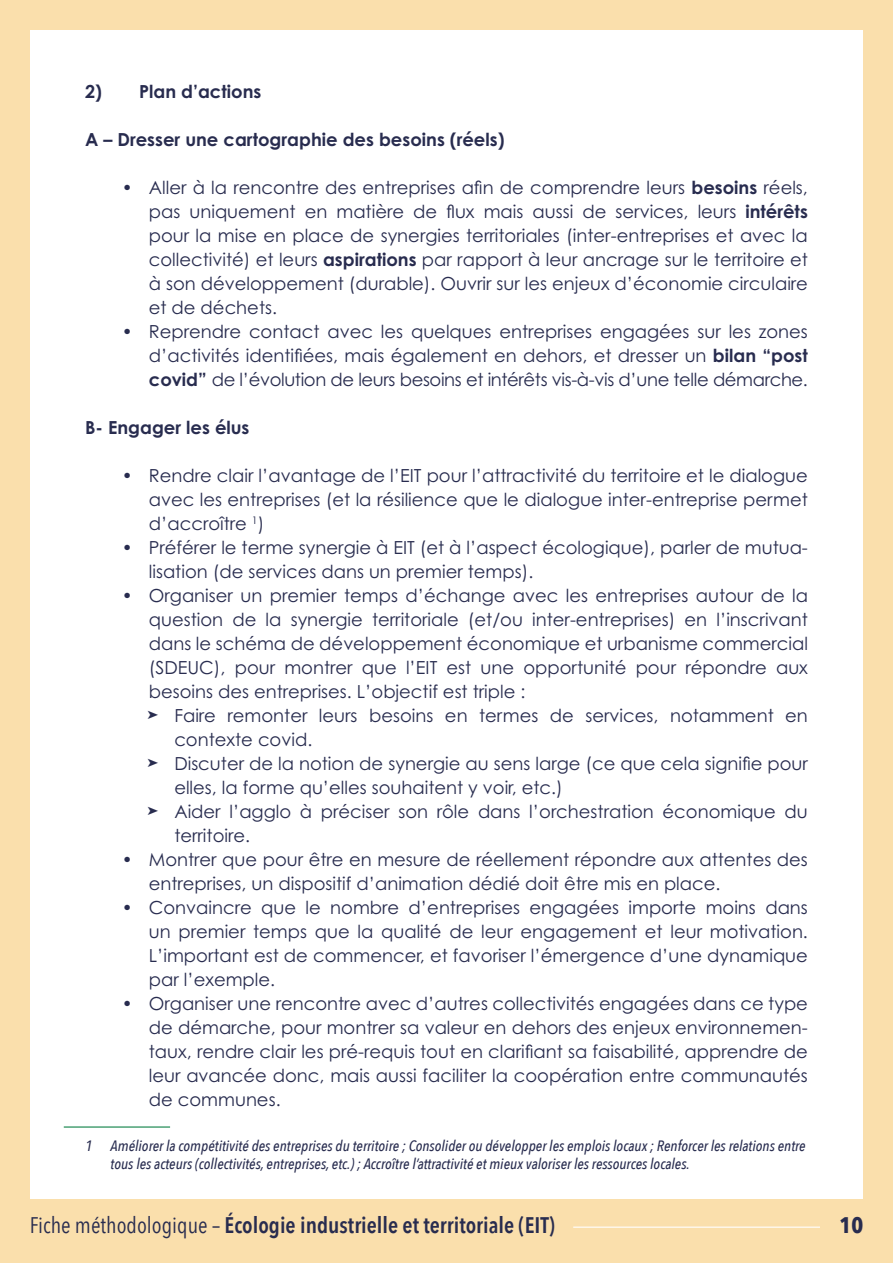
<style>
.page{position:relative;width:893px;height:1263px;background:#fff}
.page>*{position:absolute;margin:0;border:0;box-sizing:border-box;transform-origin:0 0}
.t1{font:600 22.5px "Avenir Next Condensed";color:#282c4f}
.t2{font:700 22.5px "Avenir Next Condensed";color:#282c4f}
.t3{font:18px/24px "Century Gothic Pro";color:#282c4f;text-align:justify}
.Titre_3{font:700 18px "Century Gothic Pro";color:#282c4f}
.Titre_2{font:700 18px "Century Gothic Pro";color:#282c4f}
.t4{font:italic 500 15px/18px "Avenir Next Condensed";color:#282c4f}
.s1{font-weight:700}
.s2{font-weight:400}
</style>
<div class="page">
<div style="left:0;top:0;width:30px;height:1263px;background:#fadfac"></div>
<div style="left:863px;top:0;width:30px;height:1263px;background:#fadfac"></div>
<div style="left:0;top:0;width:893px;height:30px;background:#fadfac"></div>
<div style="left:0;top:1199px;width:893px;height:64px;background:#fadfac"></div>
<hr style="left:573px;top:1226px;width:247px;height:2px;background:#fff">
<hr style="left:64px;top:1126px;width:106px;height:2px;background:#4aa174">
<p class="Titre_2" style="left:85px;top:81px;width:178px">2) Plan d’actions</p>
<p class="Titre_3" style="left:85px;top:129px;width:421px">A – Dresser une cartographie des besoins (réels)</p>
<p class="t3" style="left:149px;top:176px;width:661px;text-indent:-27px">• Aller à la rencontre des entreprises afin de comprendre leurs <span class="s1">besoins</span> réels, pas uniquement en matière de flux mais aussi de services, leurs <span class="s1">intérêts </span>pour la mise en place de synergies territoriales (inter-entreprises et avec la collectivité) et leurs <span class="s1">aspirations</span> par rapport à leur ancrage sur le territoire et à son développement (durable). Ouvrir sur les enjeux d’économie circulaire et de déchets.</p>
<p class="t3" style="left:149px;top:320px;width:661px;text-indent:-27px">• Reprendre contact avec les quelques entreprises engagées sur les zones d’activités identifiées, mais également en dehors, et dresser un <span class="s1">bilan “post covid”</span> de l’évolution de leurs besoins et intérêts vis-à-vis d’une telle démarche.</p>
<p class="Titre_3" style="left:85px;top:417px;width:166px">B- Engager les élus</p>
<p class="t3" style="left:149px;top:464px;width:660px;text-indent:-27px">• Rendre clair l’avantage de l’EIT pour l’attractivité du territoire et le dialogue avec les entreprises (et la résilience que le dialogue inter-entreprise permet d’accroître <sup>1</sup>)</p>
<p class="t3" style="left:149px;top:536px;width:661px;text-indent:-27px">• Préférer le terme synergie à EIT (et à l’aspect écologique), parler de mutua&shy;lisation (de services dans un premier temps).</p>
<p class="t3" style="left:149px;top:584px;width:661px;text-indent:-27px">• Organiser un premier temps d’échange avec les entreprises autour de la question de la synergie territoriale (et/ou inter-entreprises) en l’inscrivant dans le schéma de développement économique et urbanisme commercial (SDEUC), pour montrer que l’EIT est une opportunité pour répondre aux besoins des entreprises. L’objectif est triple :</p>
<p class="t3" style="left:174px;top:704px;width:635px;text-indent:-27px">➤ Faire remonter leurs besoins en termes de services, notamment en contexte covid.</p>
<p class="t3" style="left:174px;top:752px;width:635px;text-indent:-27px">➤ Discuter de la notion de synergie au sens large (ce que cela signifie pour elles, la forme qu’elles souhaitent y voir, etc.)</p>
<p class="t3" style="left:174px;top:800px;width:635px;text-indent:-27px">➤ Aider l’agglo à préciser son rôle dans l’orchestration économique du territoire.</p>
<p class="t3" style="left:149px;top:848px;width:661px;text-indent:-27px">• Montrer que pour être en mesure de réellement répondre aux attentes des entreprises, un dispositif d’animation dédié doit être mis en place.</p>
<p class="t3" style="left:149px;top:896px;width:661px;text-indent:-27px">• Convaincre que le nombre d’entreprises engagées importe moins dans un premier temps que la qualité de leur engagement et leur motivation.<br>L’important est de commencer, et favoriser l’émergence d’une dynamique par l’exemple.</p>
<p class="t3" style="left:149px;top:992px;width:661px;text-indent:-27px">• Organiser une rencontre avec d’autres collectivités engagées dans ce type de démarche, pour montrer sa valeur en dehors des enjeux environnemen&shy;taux, rendre clair les pré-requis tout en clarifiant sa faisabilité, apprendre de leur avancée donc, mais aussi faciliter la coopération entre communautés de communes.</p>
<p class="t4" style="left:111px;top:1137px;width:697px;text-indent:-26px">1 Améliorer la compétitivité des entreprises du territoire ; Consolider ou développer les emplois locaux ; Renforcer les relations entre tous les acteurs (collectivités, entreprises, etc.) ; Accroître l’attractivité et mieux valoriser les ressources locales.</p>
<p class="t1" style="left:30px;top:1206px;width:527px"><span class="s2">Fiche méthodologique –</span> Écologie industrielle et territoriale (EIT)</p>
<p class="t2" style="left:840px;top:1211px;width:25px">10</p>
</div>
